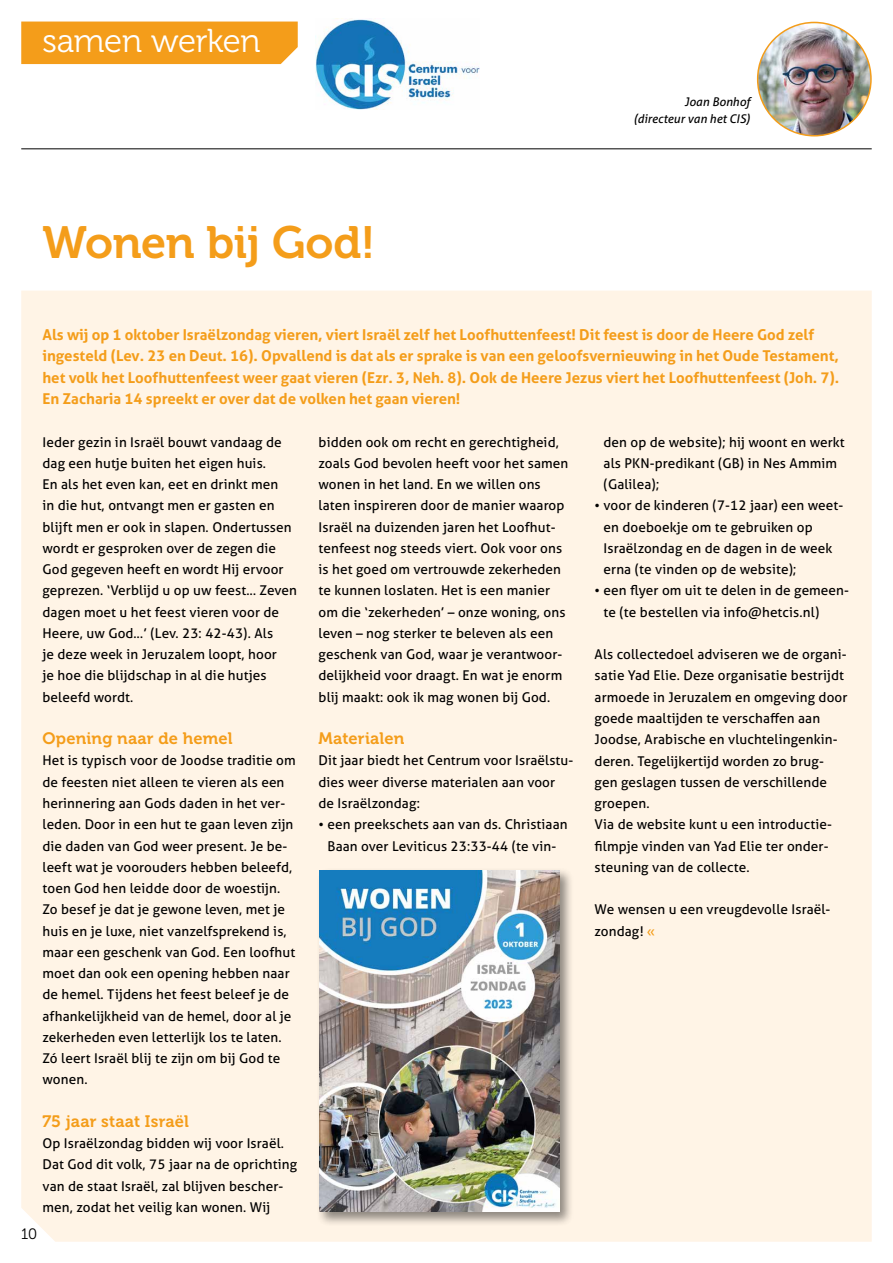
<style>
.page{position:relative;width:893px;height:1263px;background:#fff}
.page>*{position:absolute;margin:0;border:0;box-sizing:border-box;transform-origin:0 0}
.t1{font:45px "Museo 700";letter-spacing:-.01em;color:#f49d1a}
.t2{font:33px "Museo 300";letter-spacing:-.01em;color:#fff}
.t3{font:16.5px "Museo 700";letter-spacing:.01em;color:#f49d1a}
.t4{font:700 15px/21.3px "Aller";color:#f49d1a}
.t5{font:15px "Museo 300";color:#000}
.t6{font:13.5px/21.3px "Aller";letter-spacing:.01em;color:#000}
.t7{font:italic 12px/16.5px "Aller";color:#000;text-align:right}
.s1{color:#f49d1a}
</style>
<div class="page">
<img style="left:758px;top:24px;width:113px;height:110px">
<div style="left:757px;top:22px;width:115px;height:115px;border:2px solid #f49d1a;border-radius:50%"></div>
<div style="left:21px;top:291px;width:851px;height:951px;background:#fff4e6"></div>
<hr style="left:21px;top:149px;width:851px;height:1px;background:#000">
<div style="left:21px;top:22px;width:277px;height:42px;background:#f49d1a"></div>
<img style="left:316px;top:19px;width:164px;height:91px">
<div style="left:316px;top:868px;width:258px;height:358px;background:#000;opacity:.45"></div>
<img style="left:319px;top:871px;width:241px;height:341px">
<h2 class="t2" style="left:43px;top:23px;width:220px">samen werken</h2>
<h1 class="t1" style="left:43px;top:217px;width:334px">Wonen bij God!</h1>
<p class="t7" style="left:634px;top:94px;width:118px">Joan Bonhof (directeur van het CIS)</p>
<p class="t4" style="left:43px;top:324px;width:798px">Als wij op 1 oktober Israëlzondag vieren, viert Israël zelf het Loofhuttenfeest! Dit feest is door de Heere God zelf ingesteld (Lev. 23 en Deut. 16). Opvallend is dat als er sprake is van een geloofsvernieuwing in het Oude Testament, het volk het Loofhuttenfeest weer gaat vieren (Ezr. 3, Neh. 8). Ook de Heere Jezus viert het Loofhuttenfeest (Joh. 7).<br>En Zacharia 14 spreekt er over dat de volken het gaan vieren!</p>
<p class="t6" style="left:43px;top:431px;width:256px">Ieder gezin in Israël bouwt vandaag de dag een hutje buiten het eigen huis.<br>En als het even kan, eet en drinkt men<br>in die hut, ontvangt men er gasten en blijft men er ook in slapen. Ondertussen wordt er gesproken over de zegen die God gegeven heeft en wordt Hij ervoor geprezen. ‘Verblijd u op uw feest… Zeven dagen moet u het feest vieren voor de Heere, uw God…’ (Lev. 23: 42-43). Als<br>je deze week in Jeruzalem loopt, hoor<br>je hoe die blijdschap in al die hutjes beleefd wordt.</p>
<p class="t3" style="left:43px;top:729px;width:191px">Opening naar de hemel</p>
<p class="t6" style="left:43px;top:750px;width:255px">Het is typisch voor de Joodse traditie om de feesten niet alleen te vieren als een herinnering aan Gods daden in het ver&shy;leden. Door in een hut te gaan leven zijn die daden van God weer present. Je be&shy;leeft wat je voorouders hebben beleefd, toen God hen leidde door de woestijn.<br>Zo besef je dat je gewone leven, met je huis en je luxe, niet vanzelfsprekend is, maar een geschenk van God. Een loofhut moet dan ook een opening hebben naar de hemel. Tijdens het feest beleef je de afhankelijkheid van de hemel, door al je zekerheden even letterlijk los te laten.<br>Zó leert Israël blij te zijn om bij God te wonen.</p>
<p class="t3" style="left:43px;top:1112px;width:148px">75 jaar staat Israël</p>
<p class="t6" style="left:43px;top:1132px;width:256px">Op Israëlzondag bidden wij voor Israël.<br>Dat God dit volk, 75 jaar na de oprichting van de staat Israël, zal blijven bescher&shy;men, zodat het veilig kan wonen. Wij</p>
<p class="t5" style="left:21px;top:1226px;width:17px">10</p>
<p class="t6" style="left:319px;top:431px;width:251px">bidden ook om recht en gerechtigheid, zoals God bevolen heeft voor het samen wonen in het land. En we willen ons laten inspireren door de manier waarop Israël na duizenden jaren het Loofhut&shy;tenfeest nog steeds viert. Ook voor ons is het goed om vertrouwde zekerheden te kunnen loslaten. Het is een manier om die ‘zekerheden’ – onze woning, ons leven – nog sterker te beleven als een geschenk van God, waar je verantwoor&shy;delijkheid voor draagt. En wat je enorm blij maakt: ook ik mag wonen bij God.</p>
<p class="t3" style="left:319px;top:729px;width:87px">Materialen</p>
<p class="t6" style="left:319px;top:750px;width:256px">Dit jaar biedt het Centrum voor Israëlstu&shy;dies weer diverse materialen aan voor de Israëlzondag:</p>
<p class="t6" style="left:319px;top:814px;width:251px;text-align:center">• een preekschets aan van ds. Christiaan<br>Baan over Leviticus 23:33-44 (te vin-</p>
<p class="t6" style="left:604px;top:431px;width:243px">den op de website); hij woont en werkt als PKN-predikant (GB) in Nes Ammim (Galilea);</p>
<p class="t6" style="left:604px;top:495px;width:241px;text-indent:-9px">• voor de kinderen (7-12 jaar) een weet&shy;en doeboekje om te gebruiken op Israëlzondag en de dagen in de week erna (te vinden op de website);</p>
<p class="t6" style="left:604px;top:580px;width:247px;text-indent:-9px">• een flyer om uit te delen in de gemeen&shy;te (te bestellen via info@hetcis.nl)</p>
<p class="t6" style="left:595px;top:644px;width:254px">Als collectedoel adviseren we de organi&shy;satie Yad Elie. Deze organisatie bestrijdt armoede in Jeruzalem en omgeving door goede maaltijden te verschaffen aan Joodse, Arabische en vluchtelingenkin&shy;deren. Tegelijkertijd worden zo brug&shy;gen geslagen tussen de verschillende groepen.<br>Via de website kunt u een introductie&shy;filmpje vinden van Yad Elie ter onder&shy;steuning van de collecte.</p>
<p class="t6" style="left:595px;top:899px;width:237px">We wensen u een vreugdevolle Israël&shy;zondag! <span class="s1">«</span></p>
</div>
